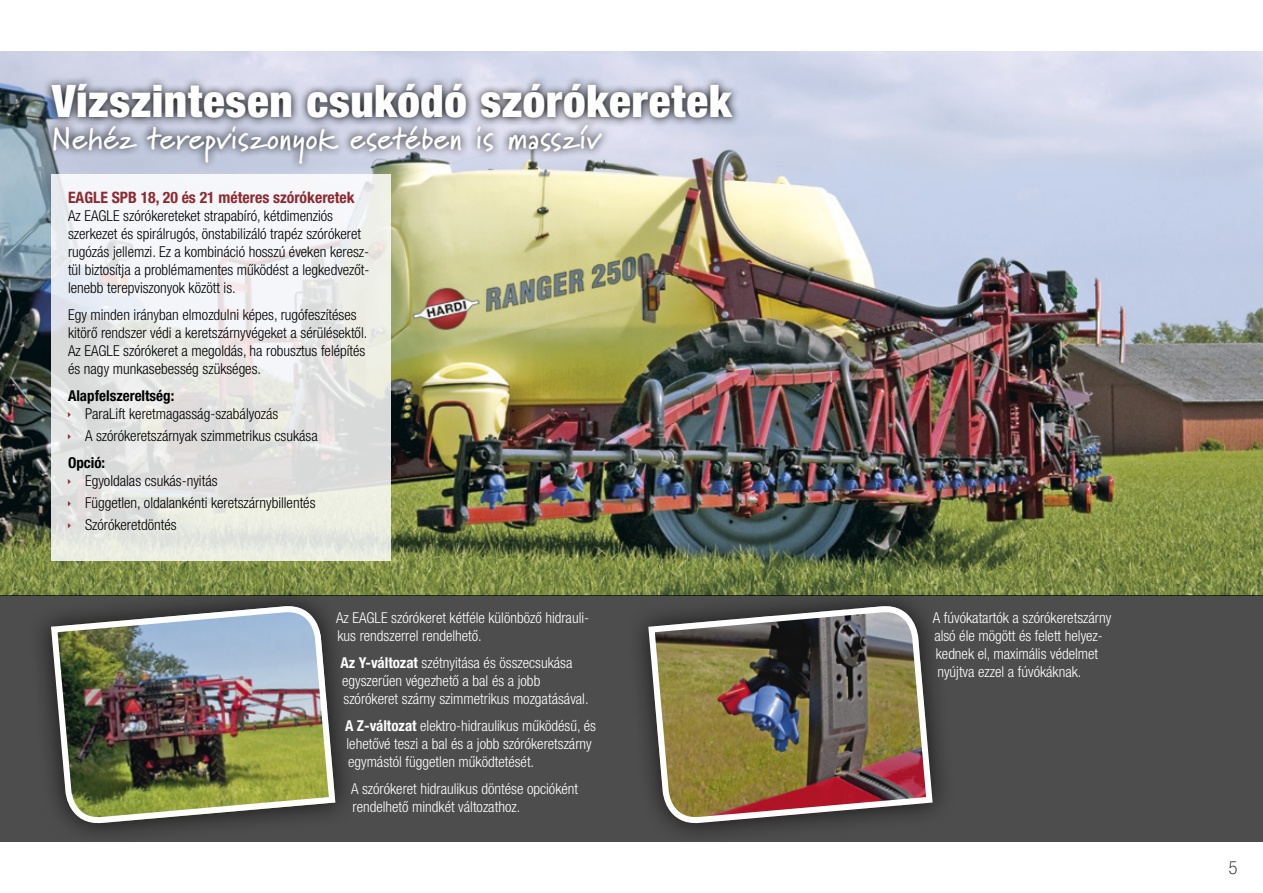
<style>
.page{position:relative;width:1263px;height:893px;background:#fff}
.page>*{position:absolute;margin:0;border:0;box-sizing:border-box;transform-origin:0 0}
.t1{font:900 condensed 45px "Helvetica Neue LT Pro";letter-spacing:.015em;color:#fff}
.t2{font:700 31.5px "Marydale";letter-spacing:.015em;color:#fff}
.t3{font:100 condensed 18px "Helvetica Neue LT Pro";color:#000}
.t4{font:700 condensed 15.75px "Helvetica Neue LT Pro";color:#8e2930}
.t5{font:300 condensed 15px/18px "Helvetica Neue LT Pro";color:#000}
.t6{font:300 condensed 15px/18px "Helvetica Neue LT Pro";color:#fff}
.t7{font:700 condensed 15px "Helvetica Neue LT Pro";color:#000}
.s1{font-weight:700}
</style>
<div class="page">
<img style="left:1px;top:51px;width:1262px;height:544px">
<div style="left:0;top:595px;width:1263px;height:247px;background:#4d4d4d"></div>
<svg style="left:51px;top:174px;width:339px;height:387px"></svg>
<svg style="left:43px;top:75px;width:698px;height:51px;background:#878996"></svg>
<svg style="left:45px;top:116px;width:565px;height:56px;background:#aeb2c1"></svg>
<div style="left:28px;top:583px;width:330px;height:263px;background:#000;opacity:.75"></div>
<img style="left:48px;top:607px;width:291px;height:216px">
<div style="left:626px;top:583px;width:329px;height:263px;background:#000;opacity:.75"></div>
<img style="left:645px;top:607px;width:291px;height:216px">
<svg style="left:68px;top:411px;width:3px;height:6px"></svg>
<svg style="left:68px;top:434px;width:3px;height:5px"></svg>
<svg style="left:68px;top:479px;width:3px;height:5px"></svg>
<svg style="left:68px;top:501px;width:3px;height:5px"></svg>
<svg style="left:68px;top:523px;width:3px;height:6px"></svg>
<h1 class="t1" style="left:52px;top:74px;width:681px">Vízszintesen csukódó szórókeretek</h1>
<h2 class="t2" style="left:52px;top:119px;width:550px">Nehéz terepviszonyok esetében is masszív</h2>
<p class="t4" style="left:68px;top:188px;width:288px">EAGLE SPB 18, 20 és 21 méteres szórókeretek</p>
<p class="t5" style="left:68px;top:206px;width:303px">Az EAGLE szórókereteket strapabíró, kétdimenziós szerkezet és spirálrugós, önstabilizáló trapéz szórókeret rugózás jellemzi. Ez a kombináció hosszú éveken keresz&shy;tül biztosítja a problémamentes működést a legkedvezőt&shy;lenebb terepviszonyok között is.</p>
<p class="t5" style="left:68px;top:305px;width:301px">Egy minden irányban elmozdulni képes, rugófeszítéses kitörő rendszer védi a keretszárnyvégeket a sérülésektől.<br>Az EAGLE szórókeret a megoldás, ha robusztus felépítés és nagy munkasebesség szükséges.</p>
<p class="t7" style="left:68px;top:386px;width:108px">Alapfelszereltség:</p>
<p class="t5" style="left:85px;top:402px;width:234px;line-height:22.2px">ParaLift keretmagasság-szabályozás<br>A szórókeretszárnyak szimmetrikus csukása</p>
<p class="t7" style="left:68px;top:454px;width:39px">Opció:</p>
<p class="t5" style="left:85px;top:469px;width:232px;line-height:22.2px">Egyoldalas csukás-nyitás<br>Független, oldalankénti keretszárnybillentés<br>Szórókeretdöntés</p>
<p class="t6" style="left:336px;top:609px;width:255px">Az EAGLE szórókeret kétféle különböző hidrauli&shy;kus rendszerrel rendelhető.</p>
<p class="t6" style="left:340px;top:654px;width:250px"><span class="s1">Az Y-változat</span> szétnyitása és összecsukása egyszerűen végezhető a bal és a jobb szórókeret szárny szimmetrikus mozgatásával.</p>
<p class="t6" style="left:345px;top:717px;width:252px"><span class="s1">A Z-változat</span> elektro-hidraulikus működésű, és lehetővé teszi a bal és a jobb szórókeretszárny egymástól független működtetését.</p>
<p class="t6" style="left:351px;top:780px;width:229px">A szórókeret hidraulikus döntése opcióként rendelhető mindkét változathoz.</p>
<p class="t6" style="left:933px;top:609px;width:180px">A fúvókatartók a szórókeretszárny alsó éle mögött és felett helyez&shy;kednek el, maximális védelmet nyújtva ezzel a fúvókáknak.</p>
<p class="t3" style="left:1229px;top:857px;width:10px">5</p>
</div>
